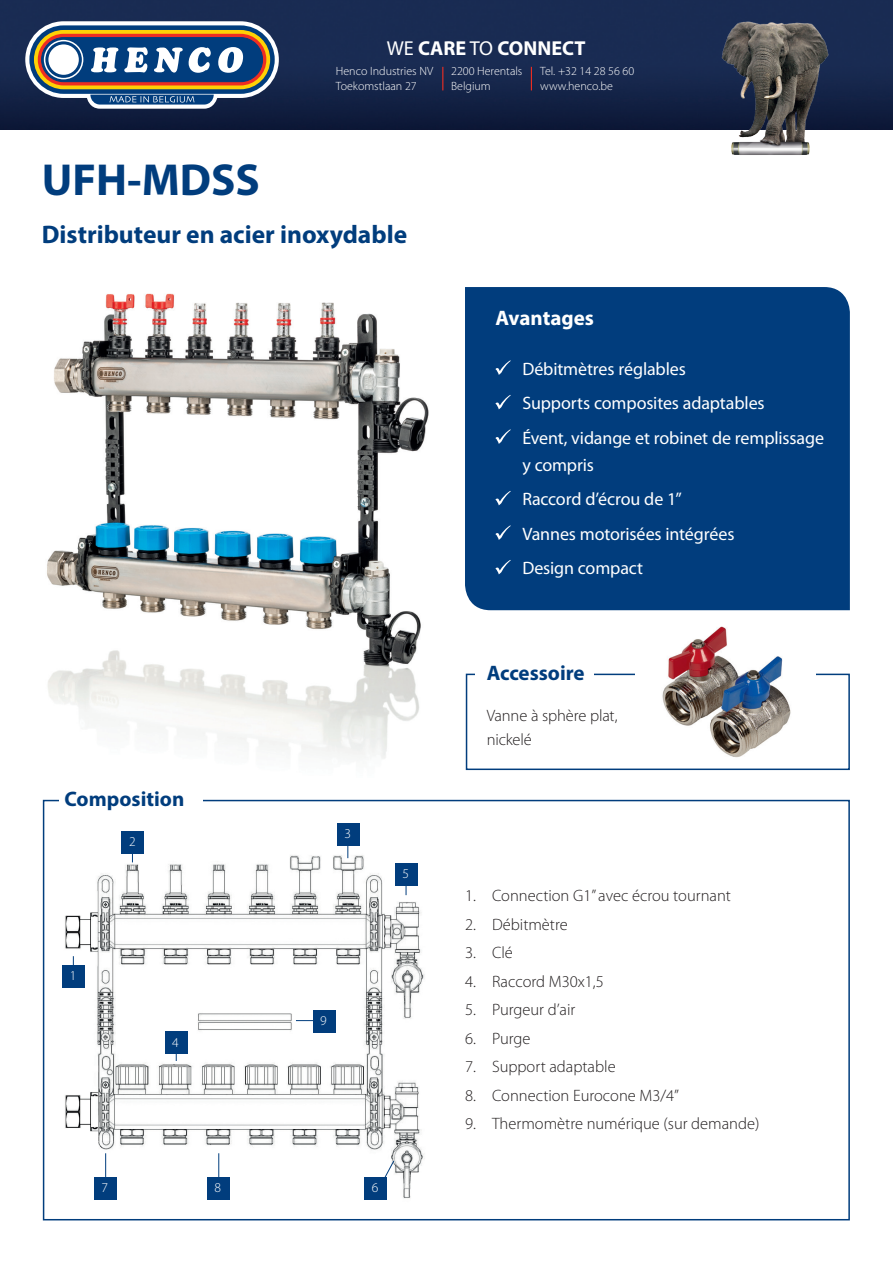
<style>
.page{position:relative;width:893px;height:1263px;background:#fff}
.page>*{position:absolute;margin:0;border:0;box-sizing:border-box;transform-origin:0 0}
.t1{font:700 45px "Myriad Pro";color:#013d7d}
.t2{font:700 25.5px "Myriad Pro";color:#013d7d}
.t3{font:700 21px "Myriad Pro";color:#013d7d}
.t4{font:700 21px "Myriad Pro";color:#fff}
.t5{font:700 20.25px "Myriad Pro";color:#fff}
.Basis{font:18px/27px "Myriad Pro";letter-spacing:-.01em;color:#fff}
.Basis-2{font:300 16.5px "Myriad Pro";color:#231f20}
.t6{font:300 13.5px "Myriad Pro";color:#fff}
.t7{font:300 12px/15px "Myriad Pro";color:#fff}
.s1{font-weight:400}
</style>
<div class="page">
<img style="left:0;top:0;width:893px;height:129px">
<svg style="left:442px;top:67px;width:1px;height:23px"></svg>
<svg style="left:531px;top:67px;width:1px;height:23px"></svg>
<img style="left:718px;top:19px;width:113px;height:136px">
<svg style="left:25px;top:21px;width:254px;height:88px"></svg>
<img style="left:42px;top:293px;width:396px;height:508px">
<div style="left:466px;top:674px;width:384px;height:96px;border:2px solid #013d7d"></div>
<div style="left:43px;top:800px;width:807px;height:420px;border:2px solid #013d7d"></div>
<img style="left:62px;top:852px;width:363px;height:348px">
<div style="left:63px;top:965px;width:22px;height:23px;background:#013d7d"></div>
<div style="left:122px;top:831px;width:22px;height:23px;background:#013d7d"></div>
<div style="left:337px;top:823px;width:22px;height:22px;background:#013d7d"></div>
<div style="left:395px;top:863px;width:23px;height:22px;background:#013d7d"></div>
<div style="left:365px;top:1177px;width:22px;height:22px;background:#013d7d"></div>
<div style="left:94px;top:1177px;width:22px;height:22px;background:#013d7d"></div>
<div style="left:207px;top:1177px;width:23px;height:22px;background:#013d7d"></div>
<div style="left:165px;top:1032px;width:22px;height:22px;background:#013d7d"></div>
<div style="left:313px;top:1010px;width:22px;height:23px;background:#013d7d"></div>
<svg style="left:347px;top:845px;width:1px;height:13px"></svg>
<svg style="left:383px;top:1160px;width:12px;height:21px"></svg>
<svg style="left:105px;top:1153px;width:1px;height:24px"></svg>
<svg style="left:218px;top:1153px;width:1px;height:24px"></svg>
<svg style="left:296px;top:1020px;width:17px;height:1px"></svg>
<div style="left:465px;top:287px;width:385px;height:323px;background:#013d7d"></div>
<svg style="left:495px;top:360px;width:16px;height:15px"></svg>
<svg style="left:495px;top:395px;width:16px;height:14px"></svg>
<svg style="left:495px;top:429px;width:16px;height:15px"></svg>
<svg style="left:495px;top:491px;width:16px;height:14px"></svg>
<svg style="left:495px;top:525px;width:16px;height:15px"></svg>
<svg style="left:495px;top:560px;width:16px;height:14px"></svg>
<div style="left:475px;top:644px;width:118px;height:47px;background:#fff"></div>
<img style="left:636px;top:626px;width:180px;height:132px">
<div style="left:59px;top:774px;width:144px;height:47px;background:#fff"></div>
<p class="t5" style="left:387px;top:35px;width:200px"><span class="s1">WE</span> CARE <span class="s1">TO</span> CONNECT</p>
<p class="t7" style="left:336px;top:64px;width:99px">Henco Industries NV</p>
<p class="t7" style="left:336px;top:79px;width:82px">Toekomstlaan 27</p>
<p class="t7" style="left:451px;top:64px;width:73px">2200 Herentals<br>Belgium</p>
<p class="t7" style="left:540px;top:64px;width:95px">Tel. +32 14 28 56 60</p>
<p class="t7" style="left:540px;top:79px;width:74px">www.henco.be</p>
<p class="t1" style="left:42px;top:150px;width:219px">UFH-MDSS</p>
<p class="t2" style="left:42px;top:218px;width:367px">Distributeur en acier inoxydable</p>
<p class="t4" style="left:495px;top:305px;width:100px">Avantages</p>
<p class="Basis" style="left:522px;top:355px;width:165px">Débitmètres réglables</p>
<p class="Basis" style="left:522px;top:389px;width:244px">Supports composites adaptables</p>
<p class="Basis" style="left:522px;top:424px;width:303px">Évent, vidange et robinet de remplissage y compris</p>
<p class="Basis" style="left:522px;top:485px;width:161px">Raccord d’écrou de 1”</p>
<p class="Basis" style="left:522px;top:520px;width:214px">Vannes motorisées intégrées</p>
<p class="Basis" style="left:522px;top:554px;width:122px">Design compact</p>
<p class="t3" style="left:65px;top:785px;width:121px">Composition</p>
<p class="t6" style="left:70px;top:968px;width:8px">1</p>
<p class="t6" style="left:129px;top:834px;width:8px">2</p>
<p class="t6" style="left:172px;top:1035px;width:8px">4</p>
<p class="t6" style="left:344px;top:826px;width:8px">3</p>
<p class="t6" style="left:403px;top:866px;width:8px">5</p>
<p class="t6" style="left:320px;top:1013px;width:8px">9</p>
<p class="t6" style="left:102px;top:1180px;width:8px">7</p>
<p class="t6" style="left:215px;top:1180px;width:8px">8</p>
<p class="t6" style="left:372px;top:1180px;width:8px">6</p>
<p class="t3" style="left:487px;top:659px;width:100px">Accessoire</p>
<p class="Basis-2" style="left:487px;top:706px;width:132px">Vanne à sphère plat,</p>
<p class="Basis-2" style="left:487px;top:730px;width:47px">nickelé</p>
<p class="Basis-2" style="left:465px;top:886px;width:267px">1. Connection G1” avec écrou tournant</p>
<p class="Basis-2" style="left:465px;top:915px;width:104px">2. Débitmètre</p>
<p class="Basis-2" style="left:465px;top:943px;width:49px">3. Clé</p>
<p class="Basis-2" style="left:465px;top:972px;width:140px">4. Raccord M30x1,5</p>
<p class="Basis-2" style="left:465px;top:1000px;width:112px">5. Purgeur d’air</p>
<p class="Basis-2" style="left:465px;top:1029px;width:67px">6. Purge</p>
<p class="Basis-2" style="left:465px;top:1057px;width:152px">7. Support adaptable</p>
<p class="Basis-2" style="left:465px;top:1086px;width:216px">8. Connection Eurocone M3/4”</p>
<p class="Basis-2" style="left:465px;top:1114px;width:296px">9. Thermomètre numérique (sur demande)</p>
</div>
